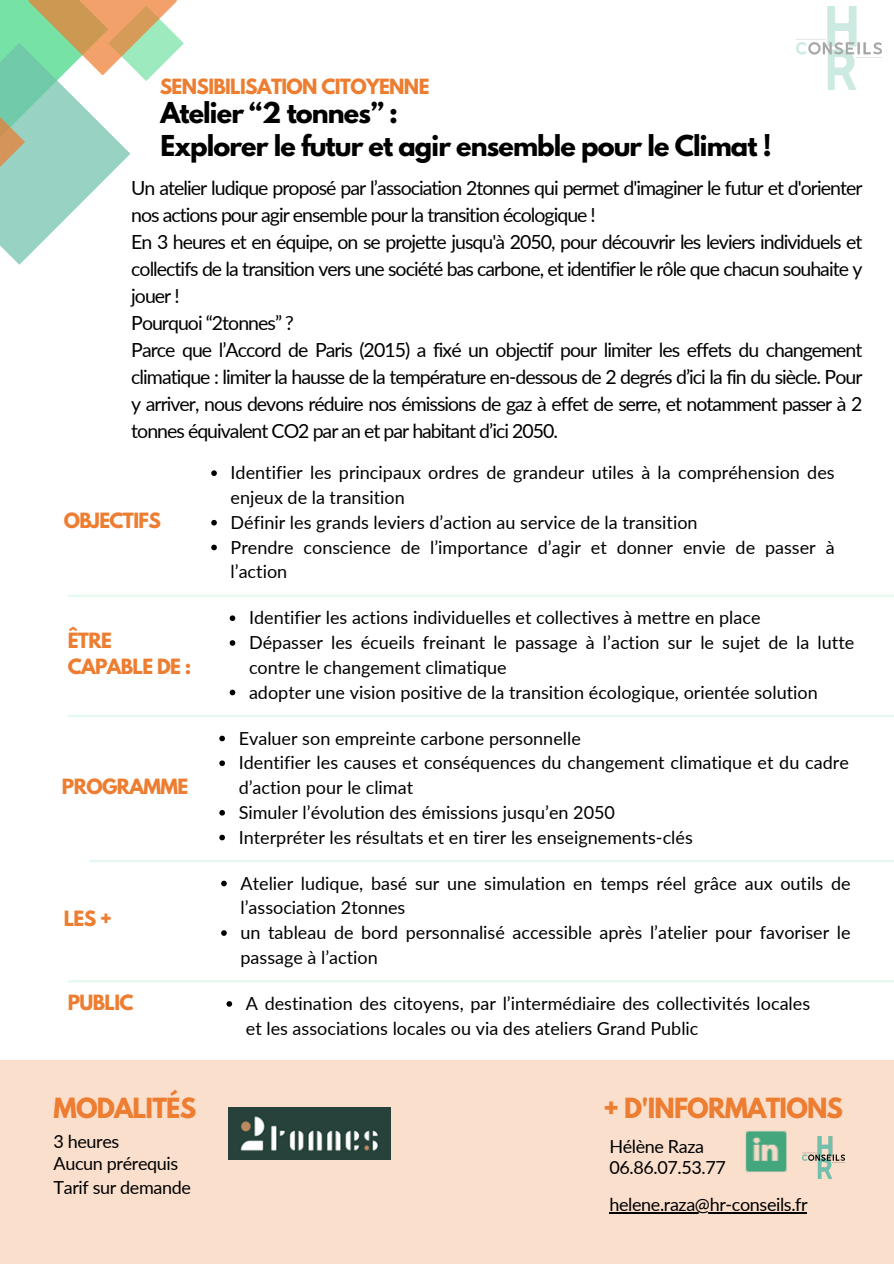
<style>
.page{position:relative;width:894px;height:1264px;background:#fff}
.page>*{position:absolute;margin:0;border:0;box-sizing:border-box;transform-origin:0 0}
.t1{font:700 25.5px "League Spartan";letter-spacing:-.035em;color:#000}
.t2{font:700 24.6px "League Spartan";letter-spacing:-.035em;color:#ed7d31}
.t3{font:19.5px/27px "Lato";letter-spacing:-.05em;color:#000;text-align:justify}
.t4{font:700 18.6px/25.8px "League Spartan";letter-spacing:-.035em;color:#ed7d31}
.t5{font:18px/24.8px "Lato";color:#000}
.t6{font:18px "Lato";letter-spacing:-.02em;color:#000}
</style>
<div class="page">
<img style="left:796px;top:6px;width:84px;height:84px">
<div style="left:0;top:1060px;width:893px;height:203px;background:#fadfcd"></div>
<hr style="left:609px;top:1212px;width:198px;height:1px;background:#000">
<img style="left:802px;top:1136px;width:42px;height:42px">
<hr style="left:68px;top:715px;width:825px;height:2px;background:#76e2a5">
<hr style="left:68px;top:980px;width:825px;height:2px;background:#76e2a5">
<hr style="left:68px;top:594px;width:825px;height:3px;background:#76e2a5">
<hr style="left:89px;top:860px;width:804px;height:2px;background:#76e2a5">
<img style="left:228px;top:1107px;width:162px;height:52px">
<svg style="left:0;top:0;width:184px;height:264px"></svg>
<svg style="left:229px;top:615px;width:6px;height:6px"></svg>
<svg style="left:229px;top:640px;width:6px;height:5px"></svg>
<svg style="left:229px;top:689px;width:6px;height:6px"></svg>
<svg style="left:211px;top:470px;width:6px;height:6px"></svg>
<svg style="left:211px;top:520px;width:6px;height:5px"></svg>
<svg style="left:211px;top:544px;width:6px;height:6px"></svg>
<svg style="left:226px;top:1001px;width:6px;height:5px"></svg>
<svg style="left:219px;top:735px;width:6px;height:6px"></svg>
<svg style="left:219px;top:760px;width:6px;height:6px"></svg>
<svg style="left:219px;top:810px;width:6px;height:5px"></svg>
<svg style="left:219px;top:834px;width:6px;height:6px"></svg>
<svg style="left:221px;top:880px;width:6px;height:6px"></svg>
<svg style="left:221px;top:930px;width:6px;height:5px"></svg>
<p class="t4" style="left:160px;top:76px;width:271px">SENSIBILISATION CITOYENNE</p>
<p class="t1" style="left:160px;top:100px;width:239px">Atelier “2 tonnes” :</p>
<h3 class="t1" style="left:160px;top:133px;width:612px">Explorer le futur et agir ensemble pour le Climat !</h3>
<p class="t3" style="left:131px;top:174px;width:732px">Un atelier ludique proposé par l’association 2tonnes qui permet d'imaginer le futur et d'orienter nos actions pour agir ensemble pour la transition écologique !</p>
<p class="t3" style="left:131px;top:228px;width:732px">En 3 heures et en équipe, on se projette jusqu'à 2050, pour découvrir les leviers individuels et collectifs de la transition vers une société bas carbone, et identifier le rôle que chacun souhaite y jouer !</p>
<p class="t3" style="left:131px;top:309px;width:164px">Pourquoi “2tonnes” ?</p>
<h3 class="t3" style="left:131px;top:336px;width:732px">Parce que l’Accord de Paris (2015) a fixé un objectif pour limiter les effets du changement climatique : limiter la hausse de la température en-dessous de 2 degrés d’ici la fin du siècle. Pour y arriver, nous devons réduire nos émissions de gaz à effet de serre, et notamment passer à 2 tonnes équivalent CO2 par an et par habitant d’ici 2050.</h3>
<h3 class="t4" style="left:64px;top:510px;width:99px">OBJECTIFS</h3>
<p class="t4" style="left:68px;top:630px;width:125px">ÊTRE<br>CAPABLE DE :</p>
<p class="t4" style="left:62px;top:775px;width:128px">PROGRAMME</p>
<p class="t4" style="left:64px;top:908px;width:50px">LES +</p>
<p class="t5" style="left:230px;top:460px;width:605px">Identifier les principaux ordres de grandeur utiles à la compréhension des enjeux de la transition</p>
<p class="t5" style="left:230px;top:509px;width:468px">Définir les grands leviers d’action au service de la transition</p>
<h3 class="t5" style="left:230px;top:534px;width:605px">Prendre conscience de l’importance d’agir et donner envie de passer à l’action</h3>
<p class="t5" style="left:249px;top:605px;width:513px">Identifier les actions individuelles et collectives à mettre en place</p>
<p class="t5" style="left:249px;top:630px;width:606px">Dépasser les écueils freinant le passage à l’action sur le sujet de la lutte contre le changement climatique</p>
<p class="t5" style="left:249px;top:679px;width:570px">adopter une vision positive de la transition écologique, orientée solution</p>
<p class="t5" style="left:238px;top:725px;width:343px">Evaluer son empreinte carbone personnelle</p>
<p class="t5" style="left:238px;top:750px;width:611px">Identifier les causes et conséquences du changement climatique et du cadre d’action pour le climat</p>
<p class="t5" style="left:238px;top:799px;width:378px">Simuler l’évolution des émissions jusqu’en 2050</p>
<h1 class="t5" style="left:238px;top:824px;width:455px">Interpréter les résultats et en tirer les enseignements-clés</h1>
<p class="t5" style="left:240px;top:870px;width:611px">Atelier ludique, basé sur une simulation en temps réel grâce aux outils de l’association 2tonnes</p>
<p class="t5" style="left:240px;top:919px;width:611px">un tableau de bord personnalisé accessible après l’atelier pour favoriser le passage à l’action</p>
<p class="t4" style="left:68px;top:991px;width:67px">PUBLIC</p>
<h1 class="t5" style="left:246px;top:990px;width:565px">A destination des citoyens, par l’intermédiaire des collectivités locales et les associations locales ou via des ateliers Grand Public</h1>
<p class="t2" style="left:54px;top:1096px;width:144px">MODALITÉS</p>
<p class="t6" style="left:54px;top:1152px;width:126px">Aucun prérequis</p>
<h3 class="t6" style="left:54px;top:1176px;width:139px">Tarif sur demande</h3>
<p class="t5" style="left:54px;top:1128px;width:67px">3 heures</p>
<p class="t2" style="left:603px;top:1096px;width:241px">+ D'INFORMATIONS</p>
<p class="t6" style="left:609px;top:1135px;width:96px">Hélène Raza</p>
<h3 class="t5" style="left:609px;top:1154px;width:118px">06.86.07.53.77</h3>
<h2 class="t6" style="left:609px;top:1193px;width:200px">helene.raza@hr-conseils.fr</h2>
</div>
